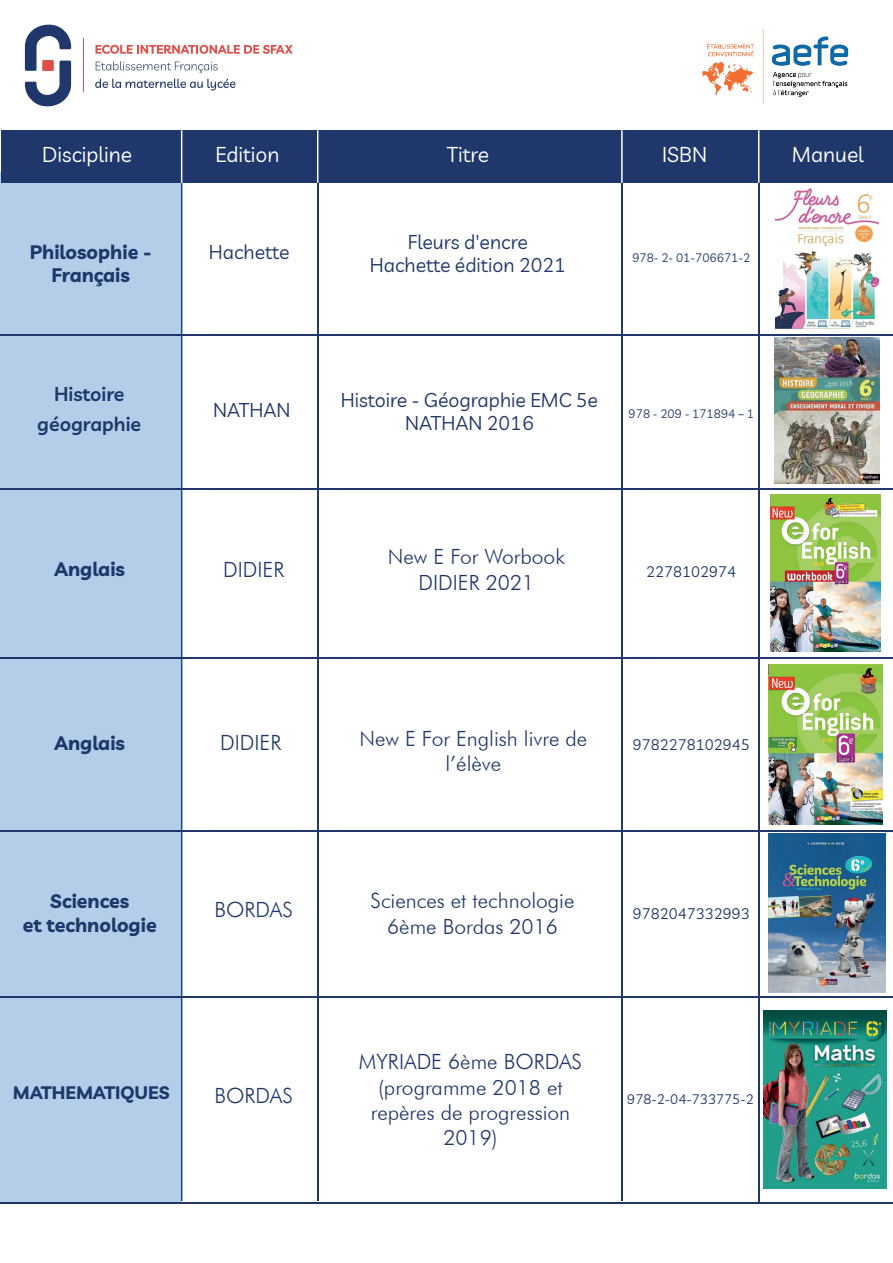
<style>
.page{position:relative;width:893px;height:1263px;background:#fff}
.page>*{position:absolute;margin:0;border:0;box-sizing:border-box;transform-origin:0 0}
.t1{font:300 21px/25.2px "Futura BT";color:#1f376a;text-align:center}
.t2{font:21px "Livvic";color:#fff}
.t3{font:19.5px/23.4px "Livvic";color:#1f376a;text-align:center}
.t4{font:700 19.5px/23.4px "Livvic";color:#1f376a;text-align:center}
.t5{font:600 19.5px/30px "Livvic";color:#1f376a;text-align:center}
.t6{font:700 18px "Livvic";color:#1f376a}
.t7{font:15px "Livvic";color:#1f376a}
.t8{font:13.5px "Livvic";color:#1f376a}
.t9{font:12px "Livvic";color:#1f376a}
</style>
<div class="page">
<div style="left:0;top:172px;width:182px;height:1031px;background:#b4cde9"></div>
<div style="left:1px;top:130px;width:892px;height:53px;background:#1f376a"></div>
<hr style="left:181px;top:181px;width:1px;height:1020px;background:#114a8b">
<hr style="left:317px;top:181px;width:1px;height:1020px;background:#1f376a">
<hr style="left:0;top:334px;width:893px;height:2px;background:#1f376a">
<hr style="left:0;top:488px;width:893px;height:1px;background:#1f376a">
<hr style="left:0;top:657px;width:893px;height:2px;background:#1f376a">
<hr style="left:0;top:830px;width:893px;height:2px;background:#1f376a">
<hr style="left:0;top:996px;width:893px;height:1px;background:#1f376a">
<hr style="left:0;top:1202px;width:893px;height:1px;background:#1f376a">
<hr style="left:621px;top:181px;width:2px;height:1020px;background:#1f376a">
<hr style="left:758px;top:181px;width:1px;height:1021px;background:#1f376a">
<hr style="left:181px;top:130px;width:1px;height:53px;background:#fff">
<hr style="left:317px;top:130px;width:1px;height:53px;background:#fff">
<hr style="left:621px;top:130px;width:2px;height:53px;background:#fff">
<hr style="left:758px;top:130px;width:1px;height:53px;background:#fff">
<img style="left:701px;top:30px;width:148px;height:73px">
<svg style="left:95px;top:45px;width:198px;height:9px"></svg>
<svg style="left:96px;top:61px;width:122px;height:12px"></svg>
<svg style="left:95px;top:79px;width:140px;height:11px"></svg>
<svg style="left:25px;top:25px;width:46px;height:81px"></svg>
<hr style="left:83px;top:39px;width:1px;height:53px;background:#dd504b">
<img style="left:775px;top:188px;width:103px;height:141px">
<img style="left:775px;top:338px;width:104px;height:145px">
<img style="left:768px;top:665px;width:114px;height:160px">
<img style="left:771px;top:494px;width:109px;height:157px">
<img style="left:768px;top:833px;width:117px;height:160px">
<img style="left:763px;top:1011px;width:123px;height:177px">
<p class="t2" style="left:42px;top:139px;width:91px">Discipline</p>
<p class="t2" style="left:215px;top:139px;width:65px">Edition</p>
<p class="t2" style="left:447px;top:139px;width:44px">Titre</p>
<p class="t2" style="left:662px;top:139px;width:46px">ISBN</p>
<p class="t2" style="left:792px;top:139px;width:73px">Manuel</p>
<p class="t4" style="left:30px;top:239px;width:124px">Philosophie -<br>Français</p>
<p class="t5" style="left:37px;top:378px;width:105px">Histoire géographie</p>
<p class="t4" style="left:54px;top:555px;width:72px">Anglais</p>
<p class="t3" style="left:370px;top:229px;width:197px">Fleurs d'encre<br>Hachette édition 2021</p>
<p class="t3" style="left:209px;top:239px;width:82px">Hachette</p>
<p class="t9" style="left:632px;top:248px;width:119px">978- 2- 01-706671-2</p>
<p class="t3" style="left:213px;top:397px;width:79px">NATHAN</p>
<p class="t3" style="left:341px;top:387px;width:259px">Histoire - Géographie EMC 5e<br>NATHAN 2016</p>
<p class="t9" style="left:629px;top:404px;width:127px">978 - 209 - 171894 – 1</p>
<p class="t1" style="left:388px;top:544px;width:179px">New E For Worbook<br>DIDIER 2021</p>
<p class="t1" style="left:223px;top:557px;width:63px">DIDIER</p>
<p class="t7" style="left:646px;top:560px;width:91px">2278102974</p>
<p class="t4" style="left:54px;top:730px;width:72px">Anglais</p>
<p class="t1" style="left:359px;top:725px;width:229px">New E For English livre de l’élève</p>
<p class="t1" style="left:220px;top:730px;width:63px">DIDIER</p>
<p class="t7" style="left:633px;top:733px;width:118px">9782278102945</p>
<p class="t4" style="left:23px;top:888px;width:135px">Sciences<br>et technologie</p>
<p class="t1" style="left:215px;top:897px;width:80px">BORDAS</p>
<p class="t6" style="left:13px;top:1079px;width:158px">MATHEMATIQUES</p>
<p class="t1" style="left:215px;top:1083px;width:80px">BORDAS</p>
<p class="t1" style="left:371px;top:888px;width:206px">Sciences et technologie<br>6ème Bordas 2016</p>
<p class="t7" style="left:633px;top:903px;width:118px">9782047332993</p>
<p class="t1" style="left:359px;top:1049px;width:225px">MYRIADE 6ème BORDAS (programme 2018 et repères de progression<br>2019)</p>
<p class="t8" style="left:627px;top:1089px;width:128px">978-2-04-733775-2</p>
</div>
